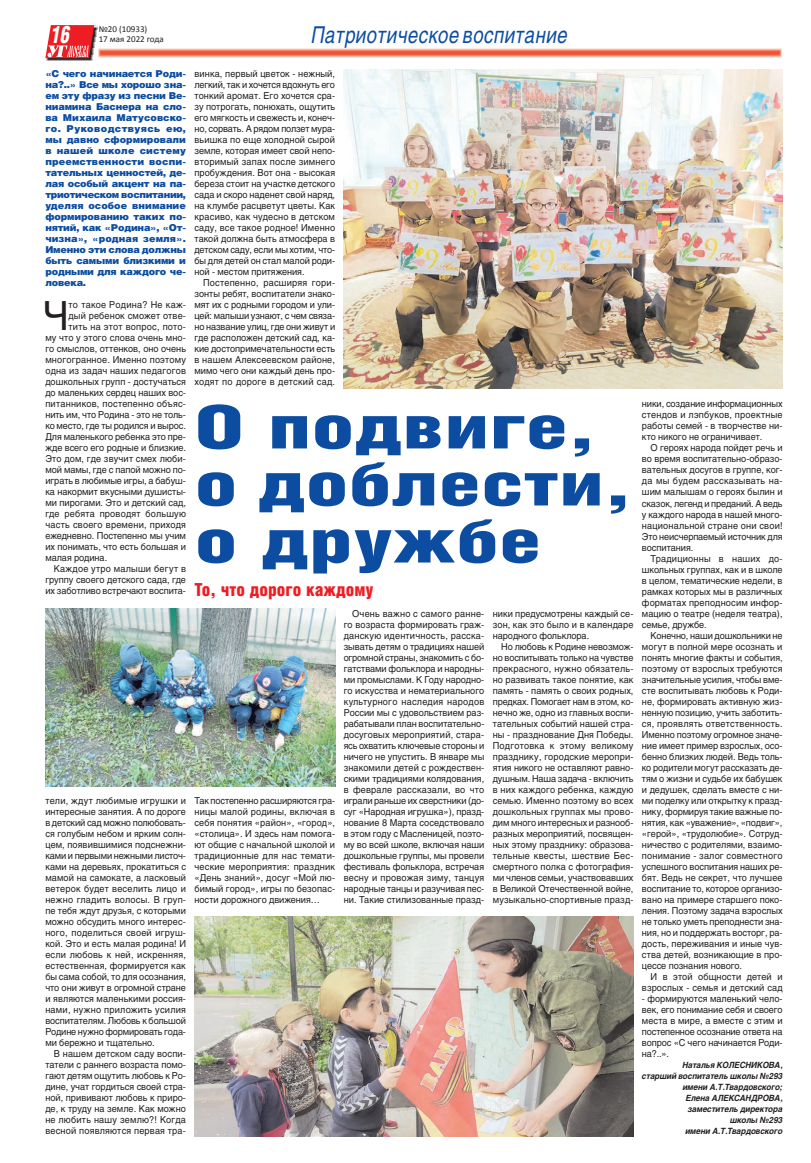
<style>
.page{position:relative;width:811px;height:1163px;background:#fff}
.page>*{position:absolute;margin:0;border:0;box-sizing:border-box;transform-origin:0 0}
.t1{font:900 60px/57px "Helios Cond";color:#0d4da1;scale:1.5 1}
.t2{font:39.8px "Helios";color:#231f20;scale:.96 1}
.t3{font:italic 900 24px "Helios Cond";color:#fff;scale:.8 1}
.t4{font:italic 23px "Helios";letter-spacing:.03em;color:#0d4da1;scale:.8 1}
.t5{font:900 18px "Helios Cond";color:#ee1d23}
.t6{font:9.5px/11px "Helios";color:#231f20;text-align:justify;scale:.96 1}
.t7{font:900 9.5px/11px "Helios";letter-spacing:-.02em;color:#0d4da1;text-align:justify}
.t8{font:9.5px "Helios";letter-spacing:.02em;color:#231f20;scale:.96 1}
.t9{font:9px/9.9px "Calibri";color:#231f20}
.t10{font:italic 700 8.5px/11px "Helios";letter-spacing:-.005em;color:#231f20;text-align:right;scale:.94 1}
</style>
<div class="page">
<img style="left:46px;top:58px;width:47px;height:3px">
<img style="left:94px;top:27px;width:3px;height:14px">
<svg style="left:45px;top:25px;width:49px;height:33px;background:#e94c50"></svg>
<img style="left:98px;top:48px;width:684px;height:10px">
<img style="left:344px;top:69px;width:438px;height:319px">
<img style="left:45px;top:608px;width:290px;height:178px">
<img style="left:194px;top:916px;width:439px;height:220px">
<h3 class="t3" style="left:51px;top:21px;width:26px">16</h3>
<p class="t9" style="left:99px;top:24px;width:66px">№20 (10933)<br>17 мая 2022 года</p>
<p class="t7" style="left:45px;top:68px;width:142px">«С чего начинается Роди&shy;на?..» Все мы хорошо зна&shy;ем эту фразу из песни Ве&shy;ниамина Баснера на сло&shy;ва Михаила Матусовско&shy;го. Руководствуясь ею, мы давно сформировали в нашей школе систему преемственности воспи&shy;тательных ценностей, де&shy;лая особый акцент на па&shy;триотическом воспитании, уделяя особое внимание формированию таких по&shy;нятий, как «Родина», «От&shy;чизна», «родная земля».<br>Именно эти слова должны быть самыми близкими и родными для каждого че&shy;ловека.</p>
<h2 class="t2" style="left:43px;top:292px;width:29px">Ч</h2>
<p class="t8" style="left:69px;top:299px;width:124px">то такое Родина? Не каж-</p>
<p class="t8" style="left:69px;top:310px;width:124px">дый ребенок сможет отве-</p>
<p class="t8" style="left:69px;top:321px;width:124px">тить на этот вопрос, пото-</p>
<p class="t6" style="left:45px;top:332px;width:148px">му что у этого слова очень мно-</p>
<p class="t6" style="left:45px;top:343px;width:148px">го смыслов, оттенков, оно очень</p>
<p class="t8" style="left:45px;top:354px;width:148px">многогранное. Именно поэтому</p>
<p class="t8" style="left:45px;top:365px;width:148px">одна из задач наших педагогов</p>
<p class="t6" style="left:45px;top:376px;width:148px">дошкольных групп - достучаться</p>
<p class="t6" style="left:45px;top:387px;width:148px">до маленьких сердец наших вос-</p>
<p class="t8" style="left:45px;top:398px;width:148px">питанников, постепенно объяс-</p>
<p class="t6" style="left:45px;top:409px;width:148px">нить им, что Родина - это не толь-</p>
<p class="t6" style="left:45px;top:420px;width:148px">ко место, где ты родился и вырос.</p>
<p class="t6" style="left:45px;top:431px;width:148px">Для маленького ребенка это пре-</p>
<p class="t6" style="left:45px;top:442px;width:148px">жде всего его родные и близкие.</p>
<p class="t6" style="left:45px;top:453px;width:148px">Это дом, где звучит смех люби-</p>
<p class="t6" style="left:45px;top:464px;width:148px">мой мамы, где с папой можно по-</p>
<p class="t6" style="left:45px;top:475px;width:148px">играть в любимые игры, а бабуш-</p>
<p class="t6" style="left:45px;top:486px;width:148px">ка накормит вкусными душисты-</p>
<p class="t6" style="left:45px;top:497px;width:148px">ми пирогами. Это и детский сад,</p>
<p class="t8" style="left:45px;top:508px;width:148px">где ребята проводят большую</p>
<p class="t8" style="left:45px;top:519px;width:148px">часть своего времени, приходя</p>
<p class="t6" style="left:45px;top:530px;width:148px">ежедневно. Постепенно мы учим</p>
<p class="t6" style="left:45px;top:541px;width:148px">их понимать, что есть большая и</p>
<p class="t6" style="left:45px;top:552px;width:66px">малая родина.</p>
<p class="t8" style="left:54px;top:563px;width:139px">Каждое утро малыши бегут в</p>
<p class="t6" style="left:45px;top:574px;width:148px">группу своего детского сада, где</p>
<p class="t6" style="left:45px;top:585px;width:148px">их заботливо встречают воспита-</p>
<p class="t6" style="left:45px;top:794px;width:148px">тели, ждут любимые игрушки и интересные занятия. А по дороге в детский сад можно полюбовать&shy;ся голубым небом и ярким солн&shy;цем, появившимися подснежни&shy;ками и первыми нежными листоч&shy;ками на деревьях, прокатиться с мамой на самокате, а ласковый ветерок будет веселить лицо и нежно гладить волосы. В груп&shy;пе тебя ждут друзья, с которыми можно обсудить много интерес&shy;ного, поделиться своей игруш&shy;кой. Это и есть малая родина! И если любовь к ней, искренняя, естественная, формируется как бы сама собой, то для осознания, что они живут в огромной стране и являются маленькими россия&shy;нами, нужно приложить усилия воспитателям. Любовь к большой Родине нужно формировать года&shy;ми бережно и тщательно.</p>
<p class="t6" style="left:45px;top:1047px;width:148px;text-indent:9px">В нашем детском саду воспи&shy;татели с раннего возраста помо&shy;гают детям ощутить любовь к Ро&shy;дине, учат гордиться своей стра&shy;ной, прививают любовь к приро&shy;де, к труду на земле. Как можно не любить нашу землю?! Когда весной появляются первая тра-</p>
<h3 class="t4" style="left:311px;top:21px;width:322px">Патриотическое воспитание</h3>
<p class="t6" style="left:194px;top:68px;width:148px">винка, первый цветок - нежный, легкий, так и хочется вдохнуть его тонкий аромат. Его хочется сра&shy;зу потрогать, понюхать, ощутить его мягкость и свежесть и, конеч&shy;но, сорвать. А рядом ползет мура&shy;вьишка по еще холодной сырой земле, которая имеет свой непо&shy;вторимый запах после зимнего пробуждения. Вот она - высокая береза стоит на участке детского сада и скоро наденет свой наряд, на клумбе расцветут цветы. Как красиво, как чудесно в детском саду, все такое родное! Именно такой должна быть атмосфера в детском саду, если мы хотим, что&shy;бы для детей он стал малой роди&shy;ной - местом притяжения.</p>
<p class="t6" style="left:194px;top:277px;width:148px;text-indent:8px">Постепенно, расширяя гори&shy;зонты ребят, воспитатели знако&shy;мят их с родными городом и ули&shy;цей: малыши узнают, с чем связа&shy;но название улиц, где они живут и где расположен детский сад, ка&shy;кие достопримечательности есть в нашем Алексеевском районе, мимо чего они каждый день про&shy;ходят по дороге в детский сад.</p>
<h1 class="t1" style="left:194px;top:397px;width:294px">О подвиге, о доблести, о дружбе</h1>
<h3 class="t5" style="left:194px;top:579px;width:180px">То, что дорого каждому</h3>
<p class="t6" style="left:194px;top:794px;width:148px">Так постепенно расширяются гра&shy;ницы малой родины, включая в себя понятия «район», «город», «столица». И здесь нам помога&shy;ют общие с начальной школой и традиционные для нас темати&shy;ческие мероприятия: праздник «День знаний», досуг «Мой лю&shy;бимый город», игры по безопас&shy;ности дорожного движения…</p>
<p class="t6" style="left:344px;top:607px;width:148px;text-indent:8px">Очень важно с самого ранне&shy;го возраста формировать граж&shy;данскую идентичность, расска&shy;зывать детям о традициях нашей огромной страны, знакомить с бо&shy;гатствами фольклора и народны&shy;ми промыслами. К Году народно&shy;го искусства и нематериального культурного наследия народов России мы с удовольствием раз&shy;рабатывали план воспитательно&shy;досуговых мероприятий, стара&shy;ясь охватить ключевые стороны и ничего не упустить. В январе мы знакомили детей с рождествен&shy;скими традициями колядования, в феврале рассказали, во что играли раньше их сверстники (до&shy;суг «Народная игрушка»), празд&shy;нование 8 Марта соседствовало в этом году с Масленицей, поэто&shy;му во всей школе, включая наши дошкольные группы, мы провели фестиваль фольклора, встречая весну и провожая зиму, танцуя народные танцы и разучивая пес&shy;ни. Такие стилизованные празд-</p>
<p class="t6" style="left:493px;top:607px;width:148px">ники предусмотрены каждый се&shy;зон, как это было и в календаре народного фольклора.</p>
<p class="t6" style="left:493px;top:640px;width:148px;text-indent:8px">Но любовь к Родине невозмож&shy;но воспитывать только на чувстве прекрасного, нужно обязатель&shy;но развивать такое понятие, как память - память о своих родных, предках. Помогает нам в этом, ко&shy;нечно же, одно из главных воспи&shy;тательных событий нашей стра&shy;ны - празднование Дня Победы.<br>Подготовка к этому великому празднику, городские меропри&shy;ятия никого не оставляют равно&shy;душным. Наша задача - включить в них каждого ребенка, каждую семью. Именно поэтому во всех дошкольных группах мы прово&shy;дим много интересных и разнооб&shy;раз ных мероприятий, посвящен&shy;ных этому празднику: образова&shy;тельные квесты, шествие Бес&shy;смертного полка с фотография&shy;ми членов семьи, участвовавших в Великой Отечественной войне, музыкально-спортивные празд-</p>
<p class="t6" style="left:642px;top:398px;width:148px">ники, создание информационных стендов и лэпбуков, проектные работы семей - в творчестве ни&shy;кто никого не ограничивает.</p>
<p class="t6" style="left:642px;top:442px;width:148px;text-indent:8px">О героях народа пойдет речь и во время воспитательно-образо&shy;вательных досугов в группе, ког&shy;да мы будем рассказывать на&shy;шим малышам о героях былин и сказок, легенд и преданий. А ведь у каждого народа в нашей много&shy;национальной стране они свои!<br>Это неисчерпаемый источник для воспитания.</p>
<p class="t6" style="left:642px;top:552px;width:148px;text-indent:8px">Традиционны в наших до&shy;школьных группах, как и в школе в целом, тематические недели, в рамках которых мы в различных форматах преподносим инфор&shy;мацию о театре (неделя театра), семье, дружбе.</p>
<p class="t6" style="left:642px;top:629px;width:148px;text-indent:8px">Конечно, наши дошкольники не могут в полной мере осознать и понять многие факты и события, поэтому от взрослых требуются значительные усилия, чтобы вме&shy;сте воспитывать любовь к Роди&shy;не, формировать активную жиз&shy;ненную позицию, учить заботить&shy;ся, проявлять ответственность.<br>Именно поэтому огромное значе&shy;ние имеет пример взрослых, осо&shy;бенно близких людей. Ведь толь&shy;ко родители могут рассказать де&shy;тям о жизни и судьбе их бабушек и дедушек, сделать вместе с ни&shy;ми поделку или открытку к празд&shy;нику, формируя такие важные по&shy;нятия, как «уважение», «подвиг», «герой», «трудолюбие». Сотруд&shy;ничество с родителями, взаимо&shy;понимание - залог совместного успешного воспитания наших ре&shy;бят. Ведь не секрет, что лучшее воспитание то, которое организо&shy;вано на примере старшего поко&shy;ления. Поэтому задача взрослых не только уметь преподнести зна&shy;ния, но и поддержать восторг, ра&shy;дость, переживания и иные чув&shy;ства детей, возникающие в про&shy;цессе познания нового.</p>
<p class="t6" style="left:642px;top:970px;width:148px;text-align:right">И в этой общности детей и взрослых - семья и детский сад</p>
<p class="t6" style="left:642px;top:992px;width:148px">- формируются маленький чело&shy;век, его понимание себя и своего места в мире, а вместе с этим и постепенное осознание ответа на вопрос «С чего начинается Роди&shy;на?..».</p>
<p class="t10" style="left:642px;top:1058px;width:151px">Наталья КОЛЕСНИКОВА,<br>старший воспитатель школы №293 имени А.Т.Твардовского;<br>Елена АЛЕКСАНДРОВА, заместитель директора<br>школы №293<br>имени А.Т.Твардовского</p>
</div>
